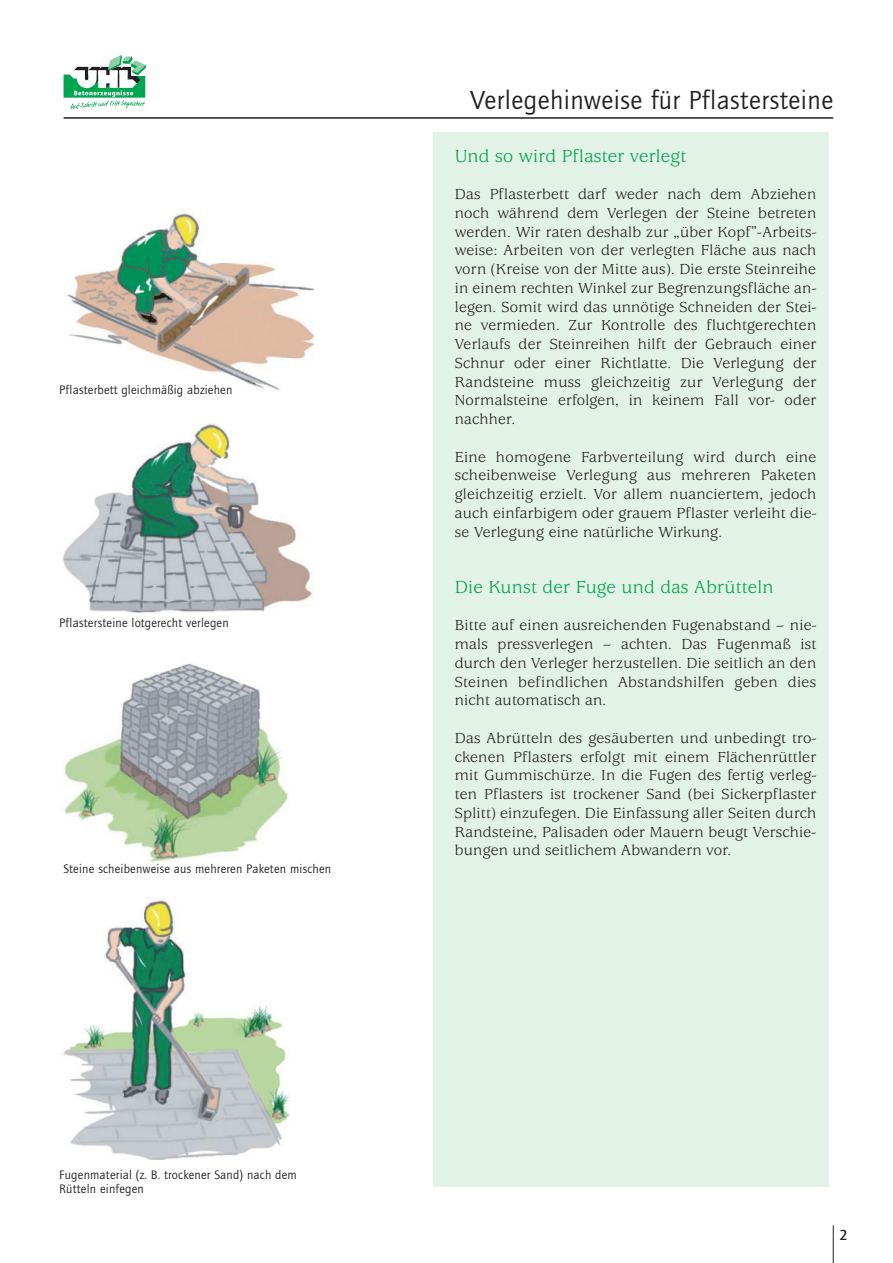
<style>
.page{position:relative;width:893px;height:1263px;background:#fff}
.page>*{position:absolute;margin:0;border:0;box-sizing:border-box;transform-origin:0 0}
.t1{font:27px "Quay Itc T";letter-spacing:.015em;color:#231f20}
.t2{font:18px "Usherwood Itc T";letter-spacing:.015em;color:#00a54f}
.t3{font:15px/18.8px "Usherwood Itc T";letter-spacing:.015em;color:#231f20;text-align:justify}
.t4{font:700 15px "Quay Itc T";color:#231f20}
.t5{font:12.75px/13.5px "Quay Itc T";letter-spacing:.015em;color:#231f20}
</style>
<div class="page">
<svg style="left:64px;top:55px;width:82px;height:54px"></svg>
<div style="left:433px;top:132px;width:396px;height:1055px;background:#e3f2e7"></div>
<hr style="left:833px;top:1225px;width:1px;height:38px;background:#231f20">
<img style="left:67px;top:212px;width:246px;height:178px">
<img style="left:64px;top:423px;width:249px;height:190px">
<img style="left:63px;top:663px;width:225px;height:201px">
<img style="left:62px;top:897px;width:228px;height:263px">
<hr style="left:64px;top:117px;width:769px;height:2px;background:#231f20">
<p class="t5" style="left:59px;top:384px;width:175px">Pflasterbett gleichmäßig abziehen</p>
<p class="t5" style="left:59px;top:617px;width:171px">Pflastersteine lotgerecht verlegen</p>
<p class="t5" style="left:64px;top:863px;width:269px">Steine scheibenweise aus mehreren Paketen mischen</p>
<p class="t5" style="left:59px;top:1169px;width:239px">Fugenmaterial (z. B. trockener Sand) nach dem<br>Rütteln einfegen</p>
<h1 class="t1" style="left:471px;top:89px;width:364px">Verlegehinweise für Pflastersteine</h1>
<p class="t2" style="left:455px;top:148px;width:233px">Und so wird Pflaster verlegt</p>
<p class="t3" style="left:455px;top:186px;width:363px">Das Pflasterbett darf weder nach dem Abziehen noch während dem Verlegen der Steine betreten werden. Wir raten deshalb zur „über Kopf”-Arbeits&shy;weise: Arbeiten von der verlegten Fläche aus nach vorn (Kreise von der Mitte aus). Die erste Steinreihe in einem rechten Winkel zur Begrenzungsfläche an&shy;legen. Somit wird das unnötige Schneiden der Stei&shy;ne vermieden. Zur Kontrolle des fluchtgerechten Verlaufs der Steinreihen hilft der Gebrauch einer Schnur oder einer Richtlatte. Die Verlegung der Randsteine muss gleichzeitig zur Verlegung der Normalsteine erfolgen, in keinem Fall vor- oder nachher.</p>
<p class="t3" style="left:455px;top:448px;width:363px">Eine homogene Farbverteilung wird durch eine scheibenweise Verlegung aus mehreren Paketen gleichzeitig erzielt. Vor allem nuanciertem, jedoch auch einfarbigem oder grauem Pflaster verleiht die&shy;se Verlegung eine natürliche Wirkung.</p>
<p class="t2" style="left:455px;top:579px;width:320px">Die Kunst der Fuge und das Abrütteln</p>
<p class="t3" style="left:455px;top:617px;width:363px">Bitte auf einen ausreichenden Fugenabstand – nie&shy;mals pressverlegen – achten. Das Fugenmaß ist durch den Verleger herzustellen. Die seitlich an den Steinen befindlichen Abstandshilfen geben dies nicht automatisch an.</p>
<p class="t3" style="left:455px;top:729px;width:363px">Das Abrütteln des gesäuberten und unbedingt tro&shy;ckenen Pflasters erfolgt mit einem Flächenrüttler mit Gummischürze. In die Fugen des fertig verleg&shy;ten Pflasters ist trockener Sand (bei Sickerpflaster Splitt) einzufegen. Die Einfassung aller Seiten durch Randsteine, Palisaden oder Mauern beugt Verschie&shy;bungen und seitlichem Abwandern vor.</p>
<p class="t4" style="left:840px;top:1228px;width:10px">2</p>
</div>
